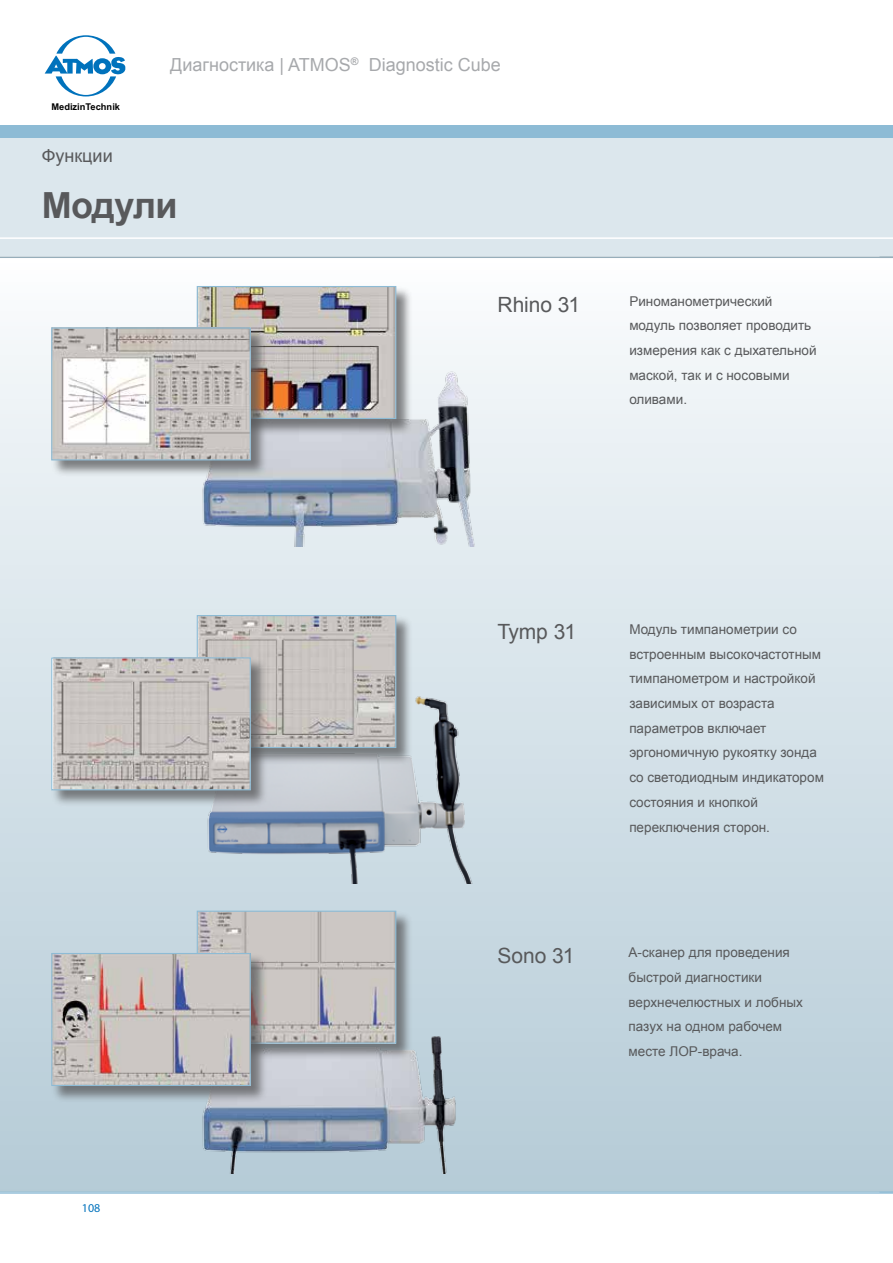
<style>
.page{position:relative;width:893px;height:1263px;background:#fff}
.page>*{position:absolute;margin:0;border:0;box-sizing:border-box;transform-origin:0 0}
.t1{font:700 36px "Arial";letter-spacing:-.02em;color:#58595b}
.t2{font:21px "Arial";letter-spacing:-.005em;color:#58595b}
.t3{font:18px "Arial";color:#a7a9ac}
.t4{font:18px "Arial";color:#58595b}
.t5{font:13.5px/24.8px "Arial";color:#58595b}
.t6{font:12px "Myriad Pro";color:#0072bc}
.t7{font:700 9.3px "Arial";color:#000}
</style>
<div class="page">
<div style="left:0;top:125px;width:893px;height:13px;background:#8dbbd5"></div>
<div style="left:0;top:256px;width:893px;height:936px;background:linear-gradient(to bottom,#f9fbfd,#b4cad6)"></div>
<div style="left:0;top:138px;width:893px;height:118px;background:#dce7ed"></div>
<hr style="left:0;top:256px;width:893px;height:2px;background:#97aeba">
<img style="left:201px;top:692px;width:278px;height:191px">
<div style="left:197px;top:615px;width:216px;height:150px;background:#58595b;opacity:.75"></div>
<img style="left:199px;top:617px;width:195px;height:129px">
<div style="left:197px;top:615px;width:199px;height:133px;border:1px solid #8dbbd5"></div>
<div style="left:51px;top:658px;width:216px;height:149px;background:#58595b;opacity:.75"></div>
<img style="left:53px;top:659px;width:196px;height:129px">
<div style="left:51px;top:657px;width:200px;height:133px;border:1px solid #8dbbd5"></div>
<img style="left:196px;top:1019px;width:288px;height:154px">
<div style="left:197px;top:911px;width:216px;height:149px;background:#58595b;opacity:.75"></div>
<img style="left:199px;top:913px;width:195px;height:129px">
<div style="left:197px;top:911px;width:199px;height:133px;border:1px solid #8dbbd5"></div>
<div style="left:51px;top:953px;width:216px;height:150px;background:#58595b;opacity:.75"></div>
<img style="left:53px;top:955px;width:196px;height:129px">
<div style="left:51px;top:953px;width:200px;height:133px;border:1px solid #8dbbd5"></div>
<img style="left:195px;top:366px;width:308px;height:180px">
<div style="left:197px;top:286px;width:216px;height:150px;background:#58595b;opacity:.75"></div>
<img style="left:199px;top:288px;width:195px;height:129px">
<div style="left:197px;top:286px;width:199px;height:133px;border:1px solid #8dbbd5"></div>
<div style="left:51px;top:328px;width:216px;height:149px;background:#58595b;opacity:.75"></div>
<img style="left:53px;top:329px;width:196px;height:129px">
<div style="left:51px;top:327px;width:200px;height:133px;border:1px solid #8dbbd5"></div>
<hr style="left:0;top:1193px;width:893px;height:1px;background:#8dbbd5">
<hr style="left:0;top:1192px;width:893px;height:1px;background:#8dbbd5">
<svg style="left:879px;top:256px;width:14px;height:1px"></svg>
<hr style="left:0;top:237px;width:893px;height:2px;background:#fff">
<svg style="left:45px;top:35px;width:80px;height:61px"></svg>
<p class="t7" style="left:51px;top:100px;width:70px">MedizinTechnik</p>
<h3 class="t4" style="left:42px;top:144px;width:72px">Функции</h3>
<h3 class="t3" style="left:170px;top:53px;width:332px">Диагностика | ATMOS<sup>®</sup> Diagnostic Cube</h3>
<h1 class="t1" style="left:42px;top:181px;width:137px">Модули</h1>
<p class="t6" style="left:82px;top:1200px;width:20px">108</p>
<h2 class="t2" style="left:498px;top:290px;width:84px">Rhino 31</h2>
<p class="t5" style="left:629px;top:289px;width:189px">Риноманометрический модуль позволяет проводить измерения как с дыхательной маской, так и с носовыми оливами.</p>
<h2 class="t2" style="left:498px;top:618px;width:80px">Tymp 31</h2>
<p class="t5" style="left:629px;top:617px;width:196px">Модуль тимпанометрии со встроенным высокочастотным тимпанометром и настройкой зависимых от возраста параметров включает эргономичную рукоятку зонда со светодиодным индикатором состояния и кнопкой переключения сторон.</p>
<h2 class="t2" style="left:498px;top:942px;width:78px">Sono 31</h2>
<p class="t5" style="left:629px;top:940px;width:176px">А-сканер для проведения быстрой диагностики верхнечелюстных и лобных пазух на одном рабочем месте ЛОР-врача.</p>
</div>
